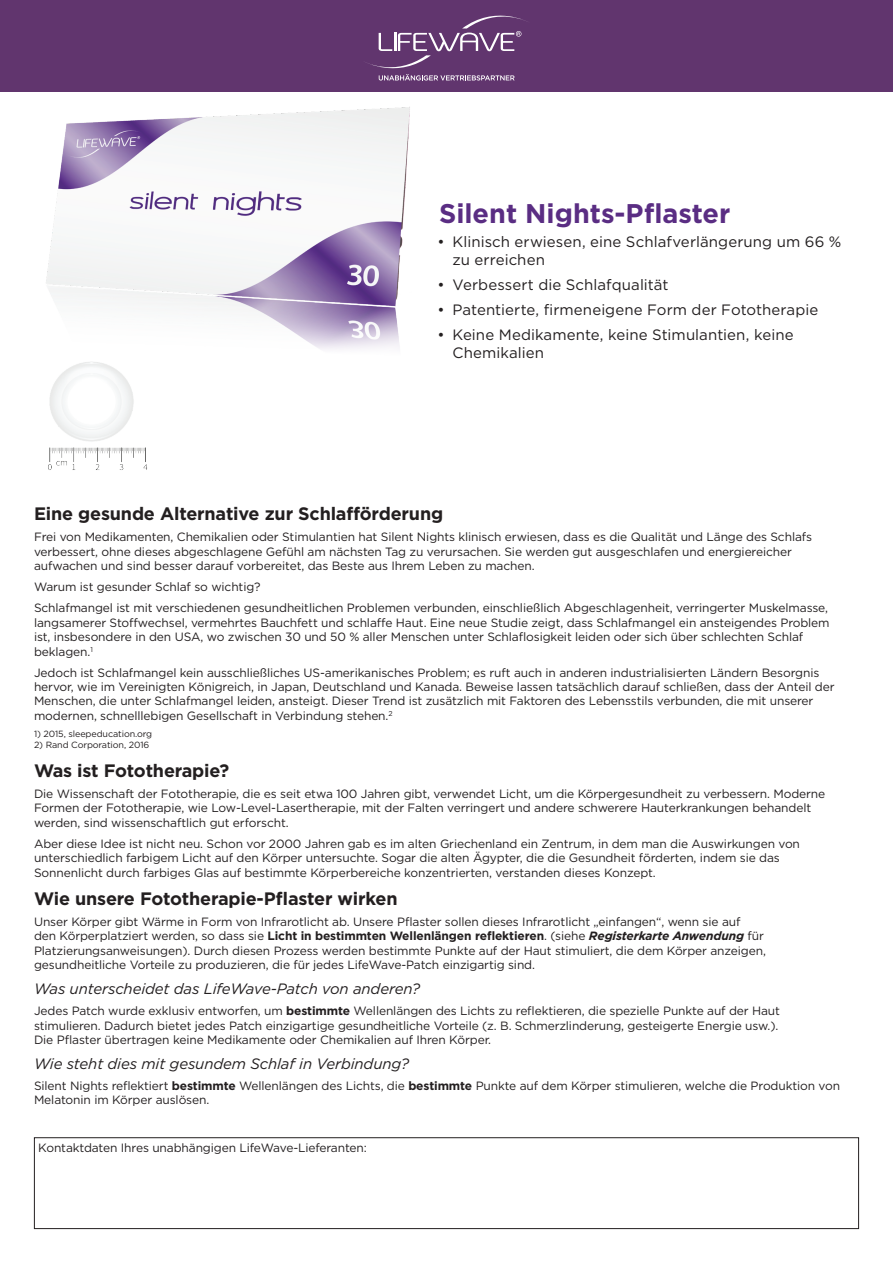
<style>
.page{position:relative;width:893px;height:1263px;background:#fff}
.page>*{position:absolute;margin:0;border:0;box-sizing:border-box;transform-origin:0 0}
.t1{font:700 27px "Gotham";color:#5a2d83}
.t2{font:700 18px "Gotham";letter-spacing:-.01em;color:#231f20}
.t3{font:15px/18px "Gotham";letter-spacing:.005em;color:#231f20}
.t4{font:italic 15px "Gotham";letter-spacing:-.01em;color:#231f20}
.t5{font:12px/14.4px "Gotham";letter-spacing:-.01em;color:#231f20}
.t6{font:9px "Gotham";letter-spacing:-.01em;color:#231f20}
.s1{font-weight:700}
.s2{font-weight:700;font-style:italic}
</style>
<div class="page">
<img style="left:46px;top:107px;width:364px;height:363px">
<div style="left:0;top:0;width:893px;height:91px;background:#61356e"></div>
<svg style="left:366px;top:15px;width:161px;height:66px"></svg>
<div style="left:34px;top:1137px;width:825px;height:92px;border:1px solid #231f20"></div>
<h1 class="t1" style="left:439px;top:195px;width:293px">Silent Nights-Pflaster</h1>
<p class="t3" style="left:453px;top:233px;width:390px;text-indent:-15px">• Klinisch erwiesen, eine Schlafverlängerung um 66 % zu erreichen</p>
<p class="t3" style="left:438px;top:276px;width:233px">• Verbessert die Schlafqualität</p>
<p class="t3" style="left:438px;top:300px;width:382px">• Patentierte, firmeneigene Form der Fototherapie</p>
<p class="t3" style="left:453px;top:325px;width:343px;text-indent:-15px">• Keine Medikamente, keine Stimulantien, keine<br>Chemikalien</p>
<h2 class="t2" style="left:34px;top:502px;width:411px">Eine gesunde Alternative zur Schlafförderung</h2>
<p class="t5" style="left:34px;top:529px;width:780px">Frei von Medikamenten, Chemikalien oder Stimulantien hat Silent Nights klinisch erwiesen, dass es die Qualität und Länge des Schlafs verbessert, ohne dieses abgeschlagene Gefühl am nächsten Tag zu verursachen. Sie werden gut ausgeschlafen und energiereicher aufwachen und sind besser darauf vorbereitet, das Beste aus Ihrem Leben zu machen.</p>
<p class="t5" style="left:34px;top:576px;width:796px;line-height:21.1px">Warum ist gesunder Schlaf so wichtig?<br>Schlafmangel ist mit verschiedenen gesundheitlichen Problemen verbunden, einschließlich Abgeschlagenheit, verringerter Muskelmasse,</p>
<p class="t5" style="left:34px;top:615px;width:797px">langsamerer Stoffwechsel, vermehrtes Bauchfett und schlaffe Haut. Eine neue Studie zeigt, dass Schlafmangel ein ansteigendes Problem ist, insbesondere in den USA, wo zwischen 30 und 50 % aller Menschen unter Schlaflosigkeit leiden oder sich über schlechten Schlaf beklagen.<sup>1</sup></p>
<p class="t5" style="left:34px;top:665px;width:802px">Jedoch ist Schlafmangel kein ausschließliches US-amerikanisches Problem; es ruft auch in anderen industrialisierten Ländern Besorgnis hervor, wie im Vereinigten Königreich, in Japan, Deutschland und Kanada. Beweise lassen tatsächlich darauf schließen, dass der Anteil der Menschen, die unter Schlafmangel leiden, ansteigt. Dieser Trend ist zusätzlich mit Faktoren des Lebensstils verbunden, die mit unserer modernen, schnelllebigen Gesellschaft in Verbindung stehen.<sup>2</sup></p>
<p class="t6" style="left:34px;top:728px;width:120px">1) 2015, sleepeducation.org</p>
<p class="t6" style="left:34px;top:739px;width:117px">2) Rand Corporation, 2016</p>
<h2 class="t2" style="left:34px;top:758px;width:197px">Was ist Fototherapie?</h2>
<p class="t5" style="left:34px;top:786px;width:793px">Die Wissenschaft der Fototherapie, die es seit etwa 100 Jahren gibt, verwendet Licht, um die Körpergesundheit zu verbessern. Moderne<br>Formen der Fototherapie, wie Low-Level-Lasertherapie, mit der Falten verringert und andere schwerere Hauterkrankungen behandelt werden, sind wissenschaftlich gut erforscht.</p>
<p class="t5" style="left:34px;top:836px;width:767px">Aber diese Idee ist nicht neu. Schon vor 2000 Jahren gab es im alten Griechenland ein Zentrum, in dem man die Auswirkungen von unterschiedlich farbigem Licht auf den Körper untersuchte. Sogar die alten Ägypter, die die Gesundheit förderten, indem sie das<br>Sonnenlicht durch farbiges Glas auf bestimmte Körperbereiche konzentrierten, verstanden dieses Konzept.</p>
<h2 class="t2" style="left:34px;top:886px;width:365px">Wie unsere Fototherapie-Pflaster wirken</h2>
<p class="t5" style="left:34px;top:914px;width:733px">Unser Körper gibt Wärme in Form von Infrarotlicht ab. Unsere Pflaster sollen dieses Infrarotlicht „einfangen“, wenn sie auf<br>den Körperplatziert werden, so dass sie <span class="s1">Licht in bestimmten Wellenlängen reflektieren</span>. (siehe <span class="s2">Registerkarte Anwendung</span> für Platzierungsanweisungen). Durch diesen Prozess werden bestimmte Punkte auf der Haut stimuliert, die dem Körper anzeigen, gesundheitliche Vorteile zu produzieren, die für jedes LifeWave-Patch einzigartig sind.</p>
<p class="t4" style="left:34px;top:979px;width:388px">Was unterscheidet das LifeWave-Patch von anderen?</p>
<p class="t5" style="left:34px;top:1003px;width:747px">Jedes Patch wurde exklusiv entworfen, um <span class="s1">bestimmte</span> Wellenlängen des Lichts zu reflektieren, die spezielle Punkte auf der Haut stimulieren. Dadurch bietet jedes Patch einzigartige gesundheitliche Vorteile (z. B. Schmerzlinderung, gesteigerte Energie usw.).<br>Die Pflaster übertragen keine Medikamente oder Chemikalien auf Ihren Körper.</p>
<p class="t4" style="left:34px;top:1054px;width:377px">Wie steht dies mit gesundem Schlaf in Verbindung?</p>
<p class="t5" style="left:34px;top:1078px;width:808px">Silent Nights reflektiert <span class="s1">bestimmte</span> Wellenlängen des Lichts, die <span class="s1">bestimmte</span> Punkte auf dem Körper stimulieren, welche die Produktion von<br>Melatonin im Körper auslösen.</p>
<p class="t5" style="left:38px;top:1140px;width:330px">Kontaktdaten Ihres unabhängigen LifeWave-Lieferanten:</p>
</div>
